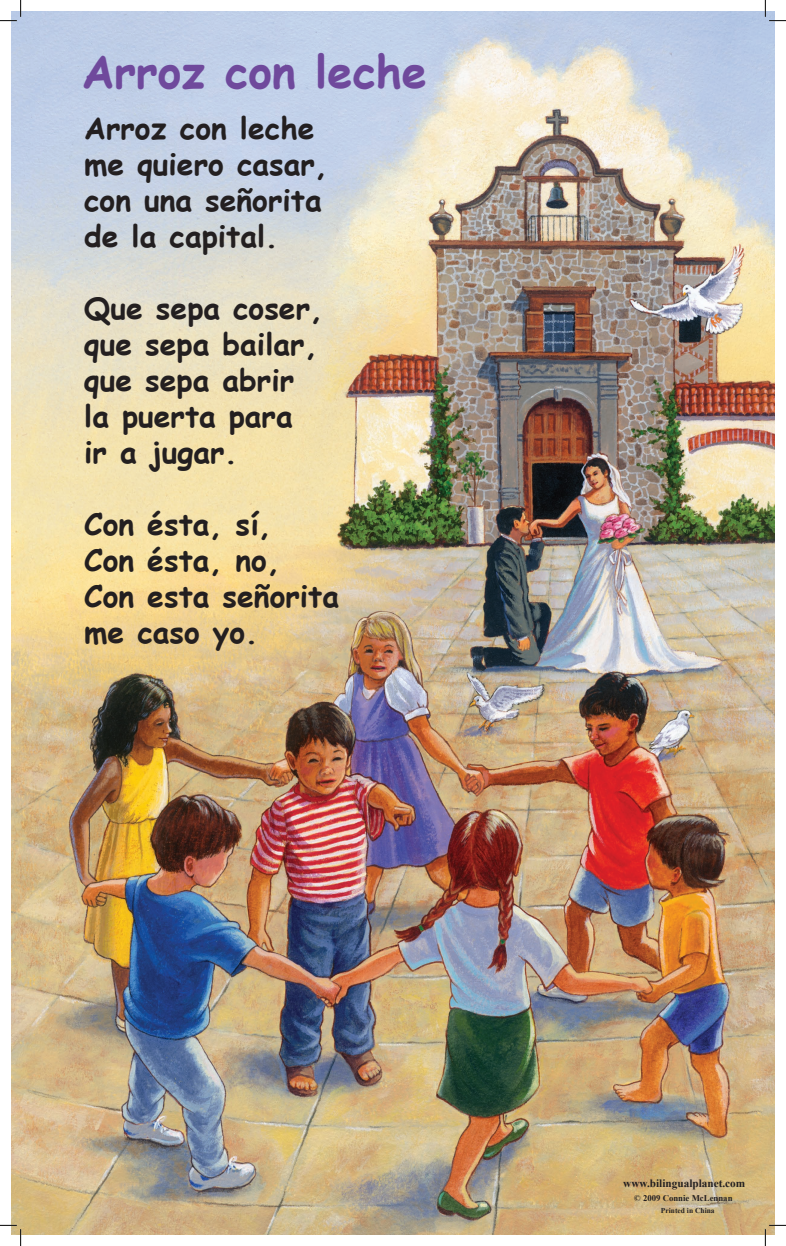
<style>
.page{position:relative;width:786px;height:1246px;background:#fff}
.page>*{position:absolute;margin:0;border:0;box-sizing:border-box;transform-origin:0 0}
.t1{font:700 45px "Comic Sans MS";color:#6f499c}
.t2{font:700 30px/36px "Comic Sans MS";color:#231f20}
.t3{font:700 11.25px "Times New Roman";color:#231f20}
.t4{font:700 8.75px "Times New Roman";color:#231f20}
.t5{font:700 7.5px "Times New Roman";color:#231f20}
</style>
<div class="page">
<img style="left:12px;top:12px;width:762px;height:1222px">
<svg style="left:0;top:0;width:22px;height:22px"></svg>
<svg style="left:0;top:1225px;width:22px;height:21px"></svg>
<svg style="left:764px;top:0;width:21px;height:22px"></svg>
<svg style="left:764px;top:1225px;width:21px;height:21px"></svg>
<h1 class="t1" style="left:82px;top:39px;width:347px">Arroz con leche</h1>
<p class="t2" style="left:84px;top:109px;width:245px">Arroz con leche me quiero casar, con una señorita de la capital.</p>
<p class="t2" style="left:84px;top:289px;width:240px">Que sepa coser, que sepa bailar, que sepa abrir la puerta para<br>ir a jugar.</p>
<p class="t2" style="left:84px;top:505px;width:256px">Con ésta, sí,<br>Con ésta, no,<br>Con esta señorita me caso yo.</p>
<p class="t3" style="left:623px;top:1176px;width:123px">www.bilingualplanet.com</p>
<p class="t4" style="left:634px;top:1192px;width:100px">© 2009 Connie McLennan</p>
<p class="t5" style="left:660px;top:1205px;width:55px">Printed in China</p>
</div>
